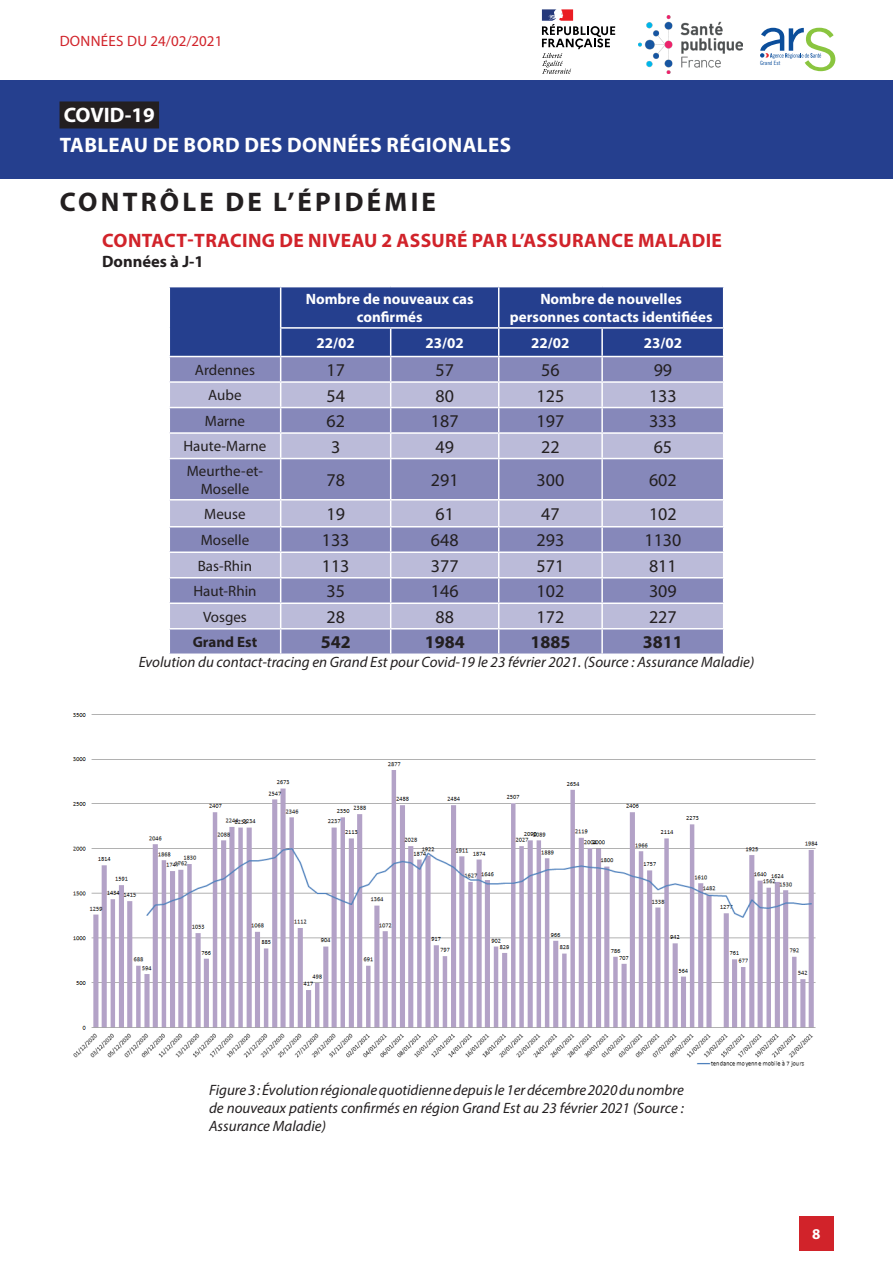
<style>
.page{position:relative;width:893px;height:1263px;background:#fff}
.page>*{position:absolute;margin:0;border:0;box-sizing:border-box;transform-origin:0 0}
.Titre{font:700 27px "Myriad Pro";letter-spacing:.12em;color:#231f20}
.t1{font:700 21px/29.4px "Myriad Pro";letter-spacing:.02em;color:#fff}
.Partie{font:700 19.5px "Myriad Pro";letter-spacing:.02em;color:#d1232a}
.t2{font:18px "Myriad Pro";color:#231f20}
.t3{font:700 18px "Myriad Pro";color:#231f20}
.Texte{font:700 16.5px "Myriad Pro";color:#231f20}
.Legende{font:italic 15px/18px "Myriad Pro";color:#231f20;text-align:justify}
.t4{font:700 15px/18px "Myriad Pro";color:#fff;text-align:center}
.t5{font:15px/18px "Myriad Pro";color:#231f20;text-align:center}
.t6{font:15px "Myriad Pro";letter-spacing:.02em;color:#d1232a}
.t7{font:700 15px "Myriad Pro";color:#231f20}
.t8{font:5.85px "Trade Gothic LT Std Cn 18";color:#0b4e9b}
</style>
<div class="page">
<div style="left:0;top:80px;width:893px;height:99px;background:#253f8e"></div>
<div style="left:60px;top:101px;width:99px;height:27px;background:#231f20"></div>
<div style="left:799px;top:1216px;width:34px;height:34px;background:#d1232a"></div>
<img style="left:638px;top:15px;width:104px;height:59px">
<svg style="left:760px;top:28px;width:75px;height:43px"></svg>
<svg style="left:542px;top:9px;width:73px;height:65px"></svg>
<img style="left:72px;top:713px;width:746px;height:354px">
<div style="left:170px;top:629px;width:553px;height:24px;background:#8688ba"></div>
<svg style="left:170px;top:459px;width:553px;height:169px;background:#9fa0c9"></svg>
<svg style="left:169px;top:287px;width:555px;height:171px;background:#7680b5"></svg>
<hr style="left:280px;top:459px;width:1px;height:40px;background:#fff">
<hr style="left:390px;top:459px;width:1px;height:40px;background:#fff">
<hr style="left:498px;top:459px;width:1px;height:40px;background:#fff">
<hr style="left:601px;top:459px;width:2px;height:40px;background:#fff">
<hr style="left:169px;top:499px;width:112px;height:1px;background:#fff">
<hr style="left:281px;top:499px;width:110px;height:1px;background:#fff">
<hr style="left:391px;top:499px;width:108px;height:1px;background:#fff">
<hr style="left:499px;top:499px;width:103px;height:1px;background:#fff">
<hr style="left:602px;top:499px;width:122px;height:1px;background:#fff">
<hr style="left:601px;top:500px;width:2px;height:26px;background:#fff">
<hr style="left:169px;top:526px;width:112px;height:1px;background:#fff">
<hr style="left:281px;top:526px;width:110px;height:1px;background:#fff">
<hr style="left:391px;top:526px;width:108px;height:1px;background:#fff">
<hr style="left:499px;top:526px;width:103px;height:1px;background:#fff">
<hr style="left:602px;top:526px;width:122px;height:1px;background:#fff">
<hr style="left:601px;top:527px;width:2px;height:24px;background:#fff">
<hr style="left:169px;top:551px;width:112px;height:2px;background:#fff">
<hr style="left:281px;top:551px;width:110px;height:2px;background:#fff">
<hr style="left:391px;top:551px;width:108px;height:2px;background:#fff">
<hr style="left:499px;top:551px;width:103px;height:2px;background:#fff">
<hr style="left:602px;top:551px;width:122px;height:2px;background:#fff">
<hr style="left:601px;top:553px;width:2px;height:24px;background:#fff">
<hr style="left:169px;top:577px;width:112px;height:1px;background:#fff">
<hr style="left:281px;top:577px;width:110px;height:1px;background:#fff">
<hr style="left:391px;top:577px;width:108px;height:1px;background:#fff">
<hr style="left:499px;top:577px;width:103px;height:1px;background:#fff">
<hr style="left:602px;top:577px;width:122px;height:1px;background:#fff">
<hr style="left:601px;top:578px;width:2px;height:24px;background:#fff">
<hr style="left:169px;top:602px;width:112px;height:2px;background:#fff">
<hr style="left:281px;top:602px;width:110px;height:2px;background:#fff">
<hr style="left:391px;top:602px;width:108px;height:2px;background:#fff">
<hr style="left:499px;top:602px;width:103px;height:2px;background:#fff">
<hr style="left:602px;top:602px;width:122px;height:2px;background:#fff">
<hr style="left:601px;top:604px;width:2px;height:24px;background:#fff">
<svg style="left:280px;top:500px;width:1px;height:153px"></svg>
<svg style="left:390px;top:500px;width:1px;height:153px"></svg>
<svg style="left:498px;top:500px;width:1px;height:153px"></svg>
<hr style="left:601px;top:629px;width:2px;height:24px;background:#fff">
<p class="t6" style="left:60px;top:31px;width:164px">DONNÉES DU 24/02/2021</p>
<h2 class="t1" style="left:60px;top:100px;width:453px">COVID-19<br>TABLEAU DE BORD DES DONNÉES RÉGIONALES</h2>
<p class="t8" style="left:760px;top:59px;width:22px">Grand Est</p>
<p class="Titre" style="left:60px;top:184px;width:378px">CONTRÔLE DE L’ÉPIDÉMIE</p>
<p class="Partie" style="left:102px;top:228px;width:621px">CONTACT-TRACING DE NIVEAU 2 ASSURÉ PAR L’ASSURANCE MALADIE</p>
<p class="Texte" style="left:102px;top:251px;width:103px">Données à J-1</p>
<p class="t4" style="left:306px;top:289px;width:169px">Nombre de nouveaux cas confirmés</p>
<p class="t4" style="left:510px;top:289px;width:204px">Nombre de nouvelles personnes contacts identifiées</p>
<p class="t4" style="left:317px;top:333px;width:40px">22/02</p>
<p class="t4" style="left:426px;top:333px;width:40px">23/02</p>
<p class="t4" style="left:531px;top:333px;width:40px">22/02</p>
<p class="t4" style="left:644px;top:333px;width:40px">23/02</p>
<p class="t5" style="left:195px;top:361px;width:61px">Ardennes</p>
<p class="t2" style="left:326px;top:359px;width:20px">17</p>
<p class="t2" style="left:435px;top:359px;width:20px">57</p>
<p class="t2" style="left:541px;top:359px;width:20px">56</p>
<p class="t2" style="left:654px;top:359px;width:20px">99</p>
<p class="t5" style="left:208px;top:386px;width:35px">Aube</p>
<p class="t2" style="left:326px;top:384px;width:20px">54</p>
<p class="t2" style="left:435px;top:384px;width:20px">80</p>
<p class="t2" style="left:537px;top:384px;width:29px">125</p>
<p class="t2" style="left:649px;top:384px;width:29px">133</p>
<p class="t5" style="left:205px;top:412px;width:42px">Marne</p>
<p class="t2" style="left:326px;top:410px;width:20px">62</p>
<p class="t2" style="left:431px;top:410px;width:29px">187</p>
<p class="t2" style="left:537px;top:410px;width:29px">197</p>
<p class="t2" style="left:649px;top:410px;width:29px">333</p>
<p class="t5" style="left:184px;top:437px;width:84px">Haute-Marne</p>
<p class="t2" style="left:331px;top:435px;width:11px">3</p>
<p class="t2" style="left:435px;top:435px;width:20px">49</p>
<p class="t2" style="left:541px;top:435px;width:20px">22</p>
<p class="t2" style="left:654px;top:435px;width:20px">65</p>
<p class="t5" style="left:187px;top:461px;width:78px">Meurthe-et-<br>Moselle</p>
<p class="t2" style="left:326px;top:469px;width:20px">78</p>
<p class="t2" style="left:431px;top:469px;width:29px">291</p>
<p class="t2" style="left:537px;top:469px;width:29px">300</p>
<p class="t2" style="left:649px;top:469px;width:29px">602</p>
<p class="t5" style="left:204px;top:505px;width:43px">Meuse</p>
<p class="t2" style="left:326px;top:503px;width:20px">19</p>
<p class="t2" style="left:435px;top:503px;width:20px">61</p>
<p class="t2" style="left:541px;top:503px;width:20px">47</p>
<p class="t2" style="left:649px;top:503px;width:29px">102</p>
<p class="t5" style="left:201px;top:531px;width:50px">Moselle</p>
<p class="t2" style="left:322px;top:529px;width:29px">133</p>
<p class="t2" style="left:431px;top:529px;width:29px">648</p>
<p class="t2" style="left:537px;top:529px;width:29px">293</p>
<p class="t2" style="left:644px;top:529px;width:38px">1130</p>
<p class="t5" style="left:198px;top:556px;width:56px">Bas-Rhin</p>
<p class="t2" style="left:322px;top:555px;width:29px">113</p>
<p class="t2" style="left:431px;top:555px;width:29px">377</p>
<p class="t2" style="left:537px;top:555px;width:29px">571</p>
<p class="t2" style="left:649px;top:555px;width:29px">811</p>
<p class="t5" style="left:193px;top:582px;width:65px">Haut-Rhin</p>
<p class="t2" style="left:326px;top:580px;width:20px">35</p>
<p class="t2" style="left:431px;top:580px;width:29px">146</p>
<p class="t2" style="left:537px;top:580px;width:29px">102</p>
<p class="t2" style="left:649px;top:580px;width:29px">309</p>
<p class="t5" style="left:203px;top:607px;width:45px">Vosges</p>
<p class="t2" style="left:326px;top:606px;width:20px">28</p>
<p class="t2" style="left:435px;top:606px;width:20px">88</p>
<p class="t2" style="left:537px;top:606px;width:29px">172</p>
<p class="t2" style="left:649px;top:606px;width:29px">227</p>
<p class="t7" style="left:193px;top:632px;width:66px">Grand Est</p>
<p class="t3" style="left:321px;top:630px;width:31px">542</p>
<p class="t3" style="left:425px;top:630px;width:41px">1984</p>
<p class="t3" style="left:530px;top:630px;width:41px">1885</p>
<p class="t3" style="left:643px;top:630px;width:41px">3811</p>
<p class="Legende" style="left:139px;top:653px;width:617px">Evolution du contact-tracing en Grand Est pour Covid-19 le 23 février 2021. (Source : Assurance Maladie)</p>
<p class="Legende" style="left:209px;top:1081px;width:476px">Figure 3 : Évolution régionale quotidienne depuis le 1er décembre 2020 du nombre de nouveaux patients confirmés en région Grand Est au 23 février 2021 (Source :<br>Assurance Maladie)</p>
<p class="t4" style="left:812px;top:1224px;width:10px">8</p>
</div>
